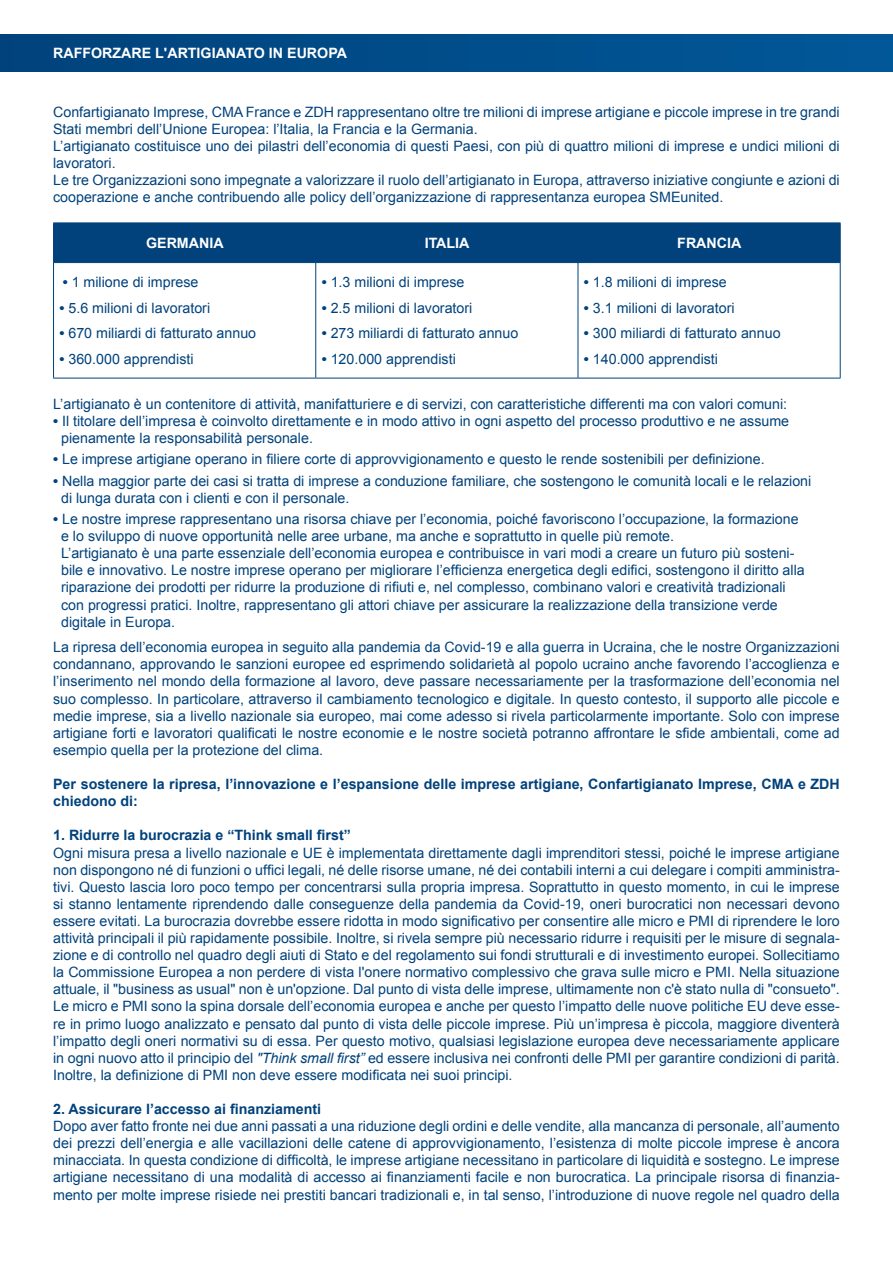
<style>
.page{position:relative;width:893px;height:1263px;background:#fff}
.page>*{position:absolute;margin:0;border:0;box-sizing:border-box;transform-origin:0 0}
.t1{font:14.25px/17.1px "Arial";color:#01427c}
.t2{font:700 14.25px/17.1px "Arial";color:#01427c}
.t3{font:700 14.25px "Arial";color:#fff}
.s1{font-weight:700}
.s2{font-style:italic}
</style>
<div class="page">
<div style="left:0;top:35px;width:893px;height:37px;background:linear-gradient(to right,#01427c,#005898)"></div>
<div style="left:54px;top:224px;width:786px;height:38px;background:#01427c"></div>
<hr style="left:53px;top:263px;width:1px;height:115px;background:#01427c">
<hr style="left:315px;top:263px;width:1px;height:115px;background:#01427c">
<hr style="left:578px;top:263px;width:1px;height:115px;background:#01427c">
<hr style="left:840px;top:263px;width:1px;height:115px;background:#01427c">
<hr style="left:53px;top:378px;width:263px;height:1px;background:#01427c">
<hr style="left:316px;top:378px;width:262px;height:1px;background:#01427c">
<hr style="left:578px;top:378px;width:263px;height:1px;background:#01427c">
<hr style="left:53px;top:223px;width:263px;height:1px;background:#01427c">
<hr style="left:53px;top:223px;width:1px;height:39px;background:#01427c">
<hr style="left:316px;top:223px;width:262px;height:1px;background:#01427c">
<hr style="left:315px;top:223px;width:1px;height:39px;background:#01427c">
<hr style="left:578px;top:223px;width:263px;height:1px;background:#01427c">
<hr style="left:578px;top:223px;width:1px;height:39px;background:#01427c">
<hr style="left:840px;top:223px;width:1px;height:39px;background:#01427c">
<hr style="left:53px;top:262px;width:263px;height:1px;background:#01427c">
<hr style="left:316px;top:262px;width:262px;height:1px;background:#01427c">
<hr style="left:578px;top:262px;width:263px;height:1px;background:#01427c">
<p class="t3" style="left:53px;top:43px;width:295px">RAFFORZARE L'ARTIGIANATO IN EUROPA</p>
<p class="t1" style="left:53px;top:103px;width:788px">Confartigianato Imprese, CMA France e ZDH rappresentano oltre tre milioni di imprese artigiane e piccole imprese in tre grandi Stati membri dell’Unione Europea: l’Italia, la Francia e la Germania.<br>L’artigianato costituisce uno dei pilastri dell’economia di questi Paesi, con più di quattro milioni di imprese e undici milioni di lavoratori.<br>Le tre Organizzazioni sono impegnate a valorizzare il ruolo dell’artigianato in Europa, attraverso iniziative congiunte e azioni di cooperazione e anche contribuendo alle policy dell’organizzazione di rappresentanza europea SMEunited.</p>
<p class="t3" style="left:146px;top:234px;width:79px">GERMANIA</p>
<p class="t3" style="left:425px;top:234px;width:46px">ITALIA</p>
<p class="t3" style="left:677px;top:234px;width:66px">FRANCIA</p>
<p class="t1" style="left:63px;top:274px;width:137px"><span class="s1">•</span> 1 milione di imprese</p>
<p class="t1" style="left:60px;top:299px;width:152px"><span class="s1">•</span> 5.6 milioni di lavoratori</p>
<p class="t1" style="left:60px;top:325px;width:198px"><span class="s1">•</span> 670 miliardi di fatturato annuo</p>
<p class="t1" style="left:60px;top:350px;width:136px"><span class="s1">•</span> 360.000 apprendisti</p>
<p class="t1" style="left:584px;top:274px;width:144px"><span class="s1">•</span> 1.8 milioni di imprese</p>
<p class="t1" style="left:584px;top:299px;width:152px"><span class="s1">•</span> 3.1 milioni di lavoratori</p>
<p class="t1" style="left:584px;top:325px;width:198px"><span class="s1">•</span> 300 miliardi di fatturato annuo</p>
<p class="t1" style="left:584px;top:350px;width:136px"><span class="s1">•</span> 140.000 apprendisti</p>
<p class="t1" style="left:322px;top:274px;width:144px"><span class="s1">•</span> 1.3 milioni di imprese</p>
<p class="t1" style="left:322px;top:299px;width:152px"><span class="s1">•</span> 2.5 milioni di lavoratori</p>
<p class="t1" style="left:322px;top:325px;width:198px"><span class="s1">•</span> 273 miliardi di fatturato annuo</p>
<p class="t1" style="left:322px;top:350px;width:136px"><span class="s1">•</span> 120.000 apprendisti</p>
<p class="t1" style="left:53px;top:395px;width:735px">L’artigianato è un contenitore di attività, manifatturiere e di servizi, con caratteristiche differenti ma con valori comuni:</p>
<p class="t1" style="left:61px;top:412px;width:730px;text-indent:-8px"><span class="s1">•</span> Il titolare dell’impresa è coinvolto direttamente e in modo attivo in ogni aspetto del processo produttivo e ne assume pienamente la responsabilità personale.</p>
<p class="t1" style="left:53px;top:451px;width:713px"><span class="s1">•</span> Le imprese artigiane operano in filiere corte di approvvigionamento e questo le rende sostenibili per definizione.</p>
<p class="t1" style="left:61px;top:472px;width:752px;text-indent:-8px"><span class="s1">•</span> Nella maggior parte dei casi si tratta di imprese a conduzione familiare, che sostengono le comunità locali e le relazioni di lunga durata con i clienti e con il personale.</p>
<p class="t1" style="left:61px;top:511px;width:745px;text-indent:-8px"><span class="s1">•</span> Le nostre imprese rappresentano una risorsa chiave per l’economia, poiché favoriscono l’occupazione, la formazione e lo sviluppo di nuove opportunità nelle aree urbane, ma anche e soprattutto in quelle più remote.<br>L’artigianato è una parte essenziale dell’economia europea e contribuisce in vari modi a creare un futuro più sosteni&shy;bile e innovativo. Le nostre imprese operano per migliorare l’efficienza energetica degli edifici, sostengono il diritto alla riparazione dei prodotti per ridurre la produzione di rifiuti e, nel complesso, combinano valori e creatività tradizionali con progressi pratici. Inoltre, rappresentano gli attori chiave per assicurare la realizzazione della transizione verde digitale in Europa.</p>
<p class="t1" style="left:53px;top:639px;width:788px;text-align:justify">La ripresa dell’economia europea in seguito alla pandemia da Covid-19 e alla guerra in Ucraina, che le nostre Organizzazioni condannano, approvando le sanzioni europee ed esprimendo solidarietà al popolo ucraino anche favorendo l’accoglienza e l’inserimento nel mondo della formazione al lavoro, deve passare necessariamente per la trasformazione dell’economia nel suo complesso. In particolare, attraverso il cambiamento tecnologico e digitale. In questo contesto, il supporto alle piccole e medie imprese, sia a livello nazionale sia europeo, mai come adesso si rivela particolarmente importante. Solo con imprese artigiane forti e lavoratori qualificati le nostre economie e le nostre società potranno affrontare le sfide ambientali, come ad esempio quella per la protezione del clima.</p>
<p class="t2" style="left:53px;top:776px;width:788px">Per sostenere la ripresa, l’innovazione e l’espansione delle imprese artigiane, Confartigianato Imprese, CMA e ZDH chiedono di:</p>
<p class="t2" style="left:53px;top:827px;width:299px">1. Ridurre la burocrazia e “Think small first”</p>
<p class="t1" style="left:53px;top:844px;width:788px;text-align:justify">Ogni misura presa a livello nazionale e UE è implementata direttamente dagli imprenditori stessi, poiché le imprese artigiane non dispongono né di funzioni o uffici legali, né delle risorse umane, né dei contabili interni a cui delegare i compiti amministra&shy;tivi. Questo lascia loro poco tempo per concentrarsi sulla propria impresa. Soprattutto in questo momento, in cui le imprese si stanno lentamente riprendendo dalle conseguenze della pandemia da Covid-19, oneri burocratici non necessari devono essere evitati. La burocrazia dovrebbe essere ridotta in modo significativo per consentire alle micro e PMI di riprendere le loro attività principali il più rapidamente possibile. Inoltre, si rivela sempre più necessario ridurre i requisiti per le misure di segnala&shy;zione e di controllo nel quadro degli aiuti di Stato e del regolamento sui fondi strutturali e di investimento europei. Sollecitiamo la Commissione Europea a non perdere di vista l'onere normativo complessivo che grava sulle micro e PMI. Nella situazione attuale, il "business as usual" non è un'opzione. Dal punto di vista delle imprese, ultimamente non c'è stato nulla di "consueto".<br>Le micro e PMI sono la spina dorsale dell’economia europea e anche per questo l’impatto delle nuove politiche EU deve esse&shy;re in primo luogo analizzato e pensato dal punto di vista delle piccole imprese. Più un’impresa è piccola, maggiore diventerà l’impatto degli oneri normativi su di essa. Per questo motivo, qualsiasi legislazione europea deve necessariamente applicare in ogni nuovo atto il principio del <span class="s2">"Think small first”</span> ed essere inclusiva nei confronti delle PMI per garantire condizioni di parità.<br>Inoltre, la definizione di PMI non deve essere modificata nei suoi principi.</p>
<p class="t2" style="left:53px;top:1101px;width:269px">2. Assicurare l’accesso ai finanziamenti</p>
<p class="t1" style="left:53px;top:1118px;width:788px;text-align:justify">Dopo aver fatto fronte nei due anni passati a una riduzione degli ordini e delle vendite, alla mancanza di personale, all’aumento dei prezzi dell’energia e alle vacillazioni delle catene di approvvigionamento, l’esistenza di molte piccole imprese è ancora minacciata. In questa condizione di difficoltà, le imprese artigiane necessitano in particolare di liquidità e sostegno. Le imprese artigiane necessitano di una modalità di accesso ai finanziamenti facile e non burocratica. La principale risorsa di finanzia&shy;mento per molte imprese risiede nei prestiti bancari tradizionali e, in tal senso, l’introduzione di nuove regole nel quadro della</p>
</div>
